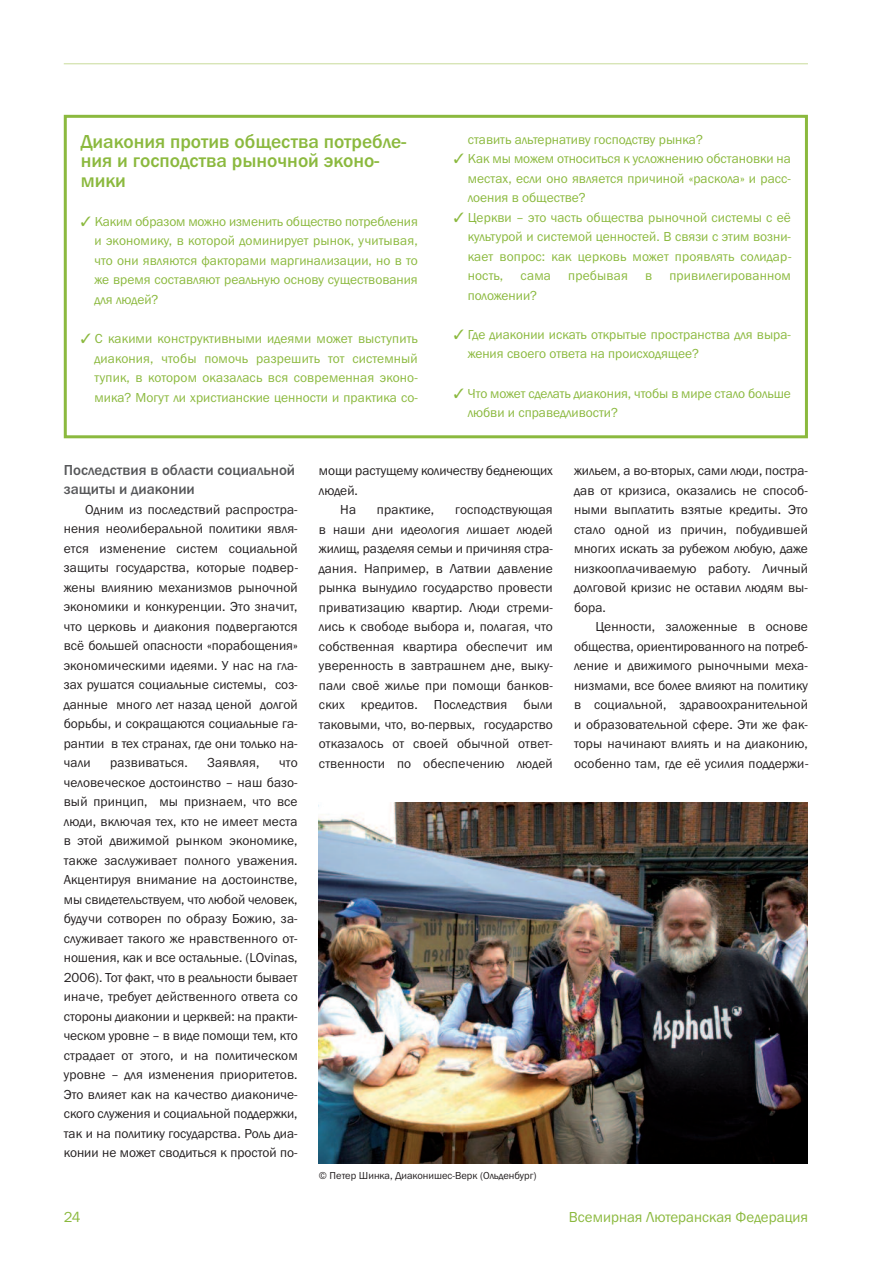
<style>
.page{position:relative;width:893px;height:1263px;background:#fff}
.page>*{position:absolute;margin:0;border:0;box-sizing:border-box;transform-origin:0 0}
.t1{font:500 19.5px/19.5px "Franklin Got Itc TCY";color:#8bb93e}
.t2{font:500 15px/19.5px "Franklin Got Itc TCY";color:#57585a}
.t3{font:15px "Franklin Got Itc TCY Boo";color:#8bb93e}
.t4{font:13.5px/19.5px "Franklin Got Itc TCY Boo";letter-spacing:.01em;color:#231f20;text-align:justify}
.t5{font:13.5px/19.5px "Franklin Got Itc TCY Boo";color:#8bb93e;text-align:justify}
.t6{font:13.5px "Franklin Got Itc TCY Boo";letter-spacing:-.01em;color:#231f20}
.t7{font:10.5px "Franklin Got Itc TCY Boo";color:#231f20}
</style>
<div class="page">
<hr style="left:64px;top:63px;width:744px;height:1px;background:#cbdc9e">
<div style="left:64px;top:115px;width:744px;height:323px;border:3px solid #8bb93e"></div>
<img style="left:319px;top:802px;width:489px;height:361px">
<h1 class="t1" style="left:81px;top:131px;width:327px">Диакония против общества потребле&shy;ния и господства рыночной эконо&shy;мики</h1>
<p class="t5" style="left:95px;top:212px;width:325px;text-indent:-14px">✓ Каким образом можно изменить общество потребления и экономику, в которой доминирует рынок, учитывая, что они являются факторами маргинализации, но в то же время составляют реальную основу существования для людей?</p>
<p class="t5" style="left:95px;top:329px;width:325px;text-indent:-14px">✓ С какими конструктивными идеями может выступить диакония, чтобы помочь разрешить тот системный тупик, в котором оказалась вся современная эконо&shy;мика? Могут ли христианские ценности и практика со-</p>
<p class="t5" style="left:468px;top:130px;width:237px">ставить альтернативу господству рынка?</p>
<p class="t5" style="left:468px;top:149px;width:325px;text-indent:-14px">✓ Как мы можем относиться к усложнению обстановки на местах, если оно является причиной «раскола» и расс&shy;лоения в обществе?</p>
<p class="t5" style="left:468px;top:208px;width:325px;text-indent:-14px">✓ Церкви – это часть общества рыночной системы с её культурой и системой ценностей. В связи с этим возни&shy;кает вопрос: как церковь может проявлять солидар&shy;ность,</p>
<p class="t5" style="left:521px;top:266px;width:32px">сама</p>
<p class="t5" style="left:568px;top:266px;width:61px">пребывая</p>
<p class="t5" style="left:645px;top:266px;width:9px">в</p>
<p class="t5" style="left:669px;top:266px;width:123px">привилегированном</p>
<p class="t5" style="left:468px;top:286px;width:71px">положении?</p>
<p class="t5" style="left:468px;top:325px;width:325px;text-indent:-14px">✓ Где диаконии искать открытые пространства для выра&shy;жения своего ответа на происходящее?</p>
<p class="t5" style="left:468px;top:383px;width:325px;text-indent:-14px">✓ Что может сделать диакония, чтобы в мире стало больше любви и справедливости?</p>
<p class="t2" style="left:64px;top:460px;width:233px">Последствия в области социальной защиты и диаконии</p>
<p class="t4" style="left:64px;top:499px;width:236px;text-indent:21px">Одним из последствий распростра&shy;нения неолиберальной политики явля&shy;ется изменение систем социальной защиты государства, которые подвер&shy;жены влиянию механизмов рыночной экономики и конкуренции. Это значит, что церковь и диакония подвергаются всё большей опасности «порабощения» экономическими идеями. У нас на гла&shy;зах рушатся социальные системы, соз&shy;данные много лет назад ценой долгой борьбы, и сокращаются социальные га&shy;рантии в тех странах, где они только на&shy;чали</p>
<p class="t4" style="left:110px;top:753px;width:79px">развиваться.</p>
<p class="t4" style="left:208px;top:753px;width:53px">Заявляя,</p>
<p class="t4" style="left:64px;top:753px;width:235px;text-indent:215px">что человеческое достоинство – наш базо&shy;вый принцип, мы признаем, что все люди, включая тех, кто не имеет места в этой движимой рынком экономике, также заслуживает полного уважения.<br>Акцентируя внимание на достоинстве, мы свидетельствуем, что любой человек, будучи сотворен по образу Божию, за&shy;служивает такого же нравственного от&shy;ношения, как и все остальные. (LОvinas, 2006). Тот факт, что в реальности бывает иначе, требует действенного ответа со стороны диаконии и церквей: на практи&shy;ческом уровне – в виде помощи тем, кто страдает от этого, и на политическом уровне – для изменения приоритетов.<br>Это влияет как на качество диакониче&shy;ского служения и социальной поддержки, так и на политику государства. Роль диа&shy;конии не может сводиться к простой по-</p>
<p class="t6" style="left:319px;top:462px;width:235px">мощи растущему количеству беднеющих</p>
<p class="t4" style="left:319px;top:480px;width:40px">людей.</p>
<p class="t4" style="left:340px;top:500px;width:17px">На</p>
<p class="t4" style="left:377px;top:500px;width:59px">практике,</p>
<p class="t4" style="left:319px;top:500px;width:236px;text-indent:136px">господствующая в наши дни идеология лишает людей жилищ, разделяя семьи и причиняя стра&shy;дания. Например, в Латвии давление рынка вынудило государство провести приватизацию квартир. Люди стреми&shy;лись к свободе выбора и, полагая, что собственная квартира обеспечит им уверенность в завтрашнем дне, выку&shy;пали своё жилье при помощи банков&shy;ских кредитов. Последствия были таковыми, что, во-первых, государство отказалось от своей обычной ответ&shy;ственности по обеспечению людей</p>
<p class="t7" style="left:319px;top:1169px;width:219px">© Петер Шинка, Диаконишес-Верк (Ольденбург)</p>
<p class="t4" style="left:574px;top:461px;width:235px">жильем, а во-вторых, сами люди, постра&shy;дав от кризиса, оказались не способ&shy;ными выплатить взятые кредиты. Это стало одной из причин, побудившей многих искать за рубежом любую, даже низкооплачиваемую работу. Личный долговой кризис не оставил людям вы&shy;бора.</p>
<p class="t4" style="left:574px;top:617px;width:236px;text-indent:21px">Ценности, заложенные в основе общества, ориентированного на потреб&shy;ление и движимого рыночными меха&shy;низмами, все более влияют на политику в социальной, здравоохранительной и образовательной сфере. Эти же фак&shy;торы начинают влиять и на диаконию, особенно там, где её усилия поддержи-</p>
<p class="t3" style="left:64px;top:1208px;width:18px">24</p>
<p class="t3" style="left:569px;top:1208px;width:241px">Всемирная Лютеранская Федерация</p>
</div>
